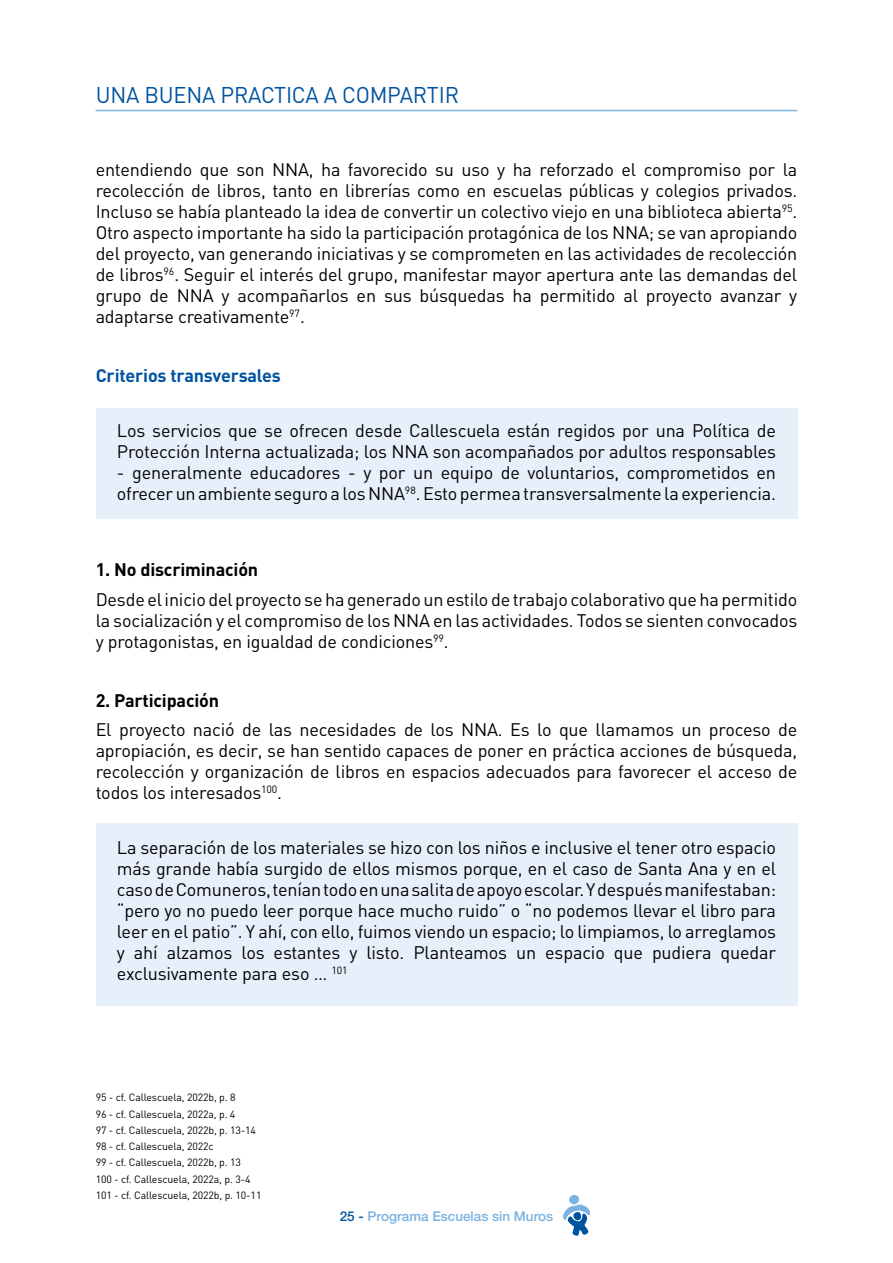
<style>
.page{position:relative;width:893px;height:1263px;background:#fff}
.page>*{position:absolute;margin:0;border:0;box-sizing:border-box;transform-origin:0 0}
.t1{font:22.5px "DIN";letter-spacing:-.01em;color:#0053a1}
.Puce_Activités{font:18px/21px "DIN";letter-spacing:-.01em;color:#000;text-align:justify}
.Puce_Activités-2{font:700 18px "DIN";letter-spacing:-.01em;color:#000}
.Puce_Activités-3{font:700 18px "DIN";letter-spacing:-.01em;color:#0053a1}
.t2{font:500 13.5px "Helvetica Neue LT Std";color:#7ab2e1}
.Chapitre{font:10.5px "DIN";letter-spacing:-.01em;color:#000}
.s1{color:#0053a1}
</style>
<div class="page">
<svg style="left:563px;top:1195px;width:27px;height:41px"></svg>
<div style="left:96px;top:408px;width:701px;height:110px;background:#e7effa"></div>
<div style="left:96px;top:823px;width:701px;height:183px;background:#e7effa"></div>
<hr style="left:96px;top:110px;width:701px;height:1px;background:#7ab2e1">
<p class="t1" style="left:96px;top:81px;width:365px">UNA BUENA PRACTICA A COMPARTIR</p>
<p class="Puce_Activités" style="left:96px;top:159px;width:703px">entendiendo que son NNA, ha favorecido su uso y ha reforzado el compromiso por la recolección de libros, tanto en librerías como en escuelas públicas y colegios privados.<br>Incluso se había planteado la idea de convertir un colectivo viejo en una biblioteca abierta<sup>95</sup>.<br>Otro aspecto importante ha sido la participación protagónica de los NNA; se van apropiando del proyecto, van generando iniciativas y se comprometen en las actividades de recolección de libros<sup>96</sup>. Seguir el interés del grupo, manifestar mayor apertura ante las demandas del grupo de NNA y acompañarlos en sus búsquedas ha permitido al proyecto avanzar y adaptarse creativamente<sup>97</sup>.</p>
<p class="Puce_Activités-3" style="left:96px;top:364px;width:187px">Criterios transversales</p>
<p class="Puce_Activités" style="left:117px;top:420px;width:661px">Los servicios que se ofrecen desde Callescuela están regidos por una Política de<br>Protección Interna actualizada; los NNA son acompañados por adultos responsables</p>
<p class="Puce_Activités" style="left:117px;top:462px;width:661px">- generalmente educadores - y por un equipo de voluntarios, comprometidos en ofrecer un ambiente seguro a los NNA<sup>98</sup>. Esto permea transversalmente la experiencia.</p>
<p class="Puce_Activités-2" style="left:96px;top:558px;width:164px">1. No discriminación</p>
<p class="Puce_Activités" style="left:96px;top:588px;width:703px">Desde el inicio del proyecto se ha generado un estilo de trabajo colaborativo que ha permitido la socialización y el compromiso de los NNA en las actividades. Todos se sienten convocados y protagonistas, en igualdad de condiciones<sup>99</sup>.</p>
<p class="Puce_Activités-2" style="left:96px;top:688px;width:125px">2. Participación</p>
<p class="Puce_Activités" style="left:96px;top:719px;width:703px">El proyecto nació de las necesidades de los NNA. Es lo que llamamos un proceso de apropiación, es decir, se han sentido capaces de poner en práctica acciones de búsqueda, recolección y organización de libros en espacios adecuados para favorecer el acceso de todos los interesados<sup>100</sup>.</p>
<p class="Puce_Activités" style="left:117px;top:837px;width:661px">La separación de los materiales se hizo con los niños e inclusive el tener otro espacio más grande había surgido de ellos mismos porque, en el caso de Santa Ana y en el caso de Comuneros, tenían todo en una salita de apoyo escolar. Y después manifestaban: “pero yo no puedo leer porque hace mucho ruido” o “no podemos llevar el libro para leer en el patio”. Y ahí, con ello, fuimos viendo un espacio; lo limpiamos, lo arreglamos y ahí alzamos los estantes y listo. Planteamos un espacio que pudiera quedar exclusivamente para eso … <sup>101</sup></p>
<p class="Chapitre" style="left:96px;top:1091px;width:141px">95 - cf. Callescuela, 2022b, p. 8</p>
<p class="Chapitre" style="left:96px;top:1107px;width:141px">96 - cf. Callescuela, 2022a, p. 4</p>
<p class="Chapitre" style="left:96px;top:1123px;width:162px">97 - cf. Callescuela, 2022b, p. 13-14</p>
<p class="Chapitre" style="left:96px;top:1140px;width:119px">98 - cf. Callescuela, 2022c</p>
<p class="Chapitre" style="left:96px;top:1156px;width:147px">99 - cf. Callescuela, 2022b, p. 13</p>
<p class="Chapitre" style="left:96px;top:1172px;width:156px">100 - cf. Callescuela, 2022a, p. 3-4</p>
<p class="Chapitre" style="left:96px;top:1188px;width:167px">101 - cf. Callescuela, 2022b, p. 10-11</p>
<p class="t2" style="left:340px;top:1208px;width:215px"><span class="s1">25 -</span> Programa Escuelas sin Muros</p>
</div>
